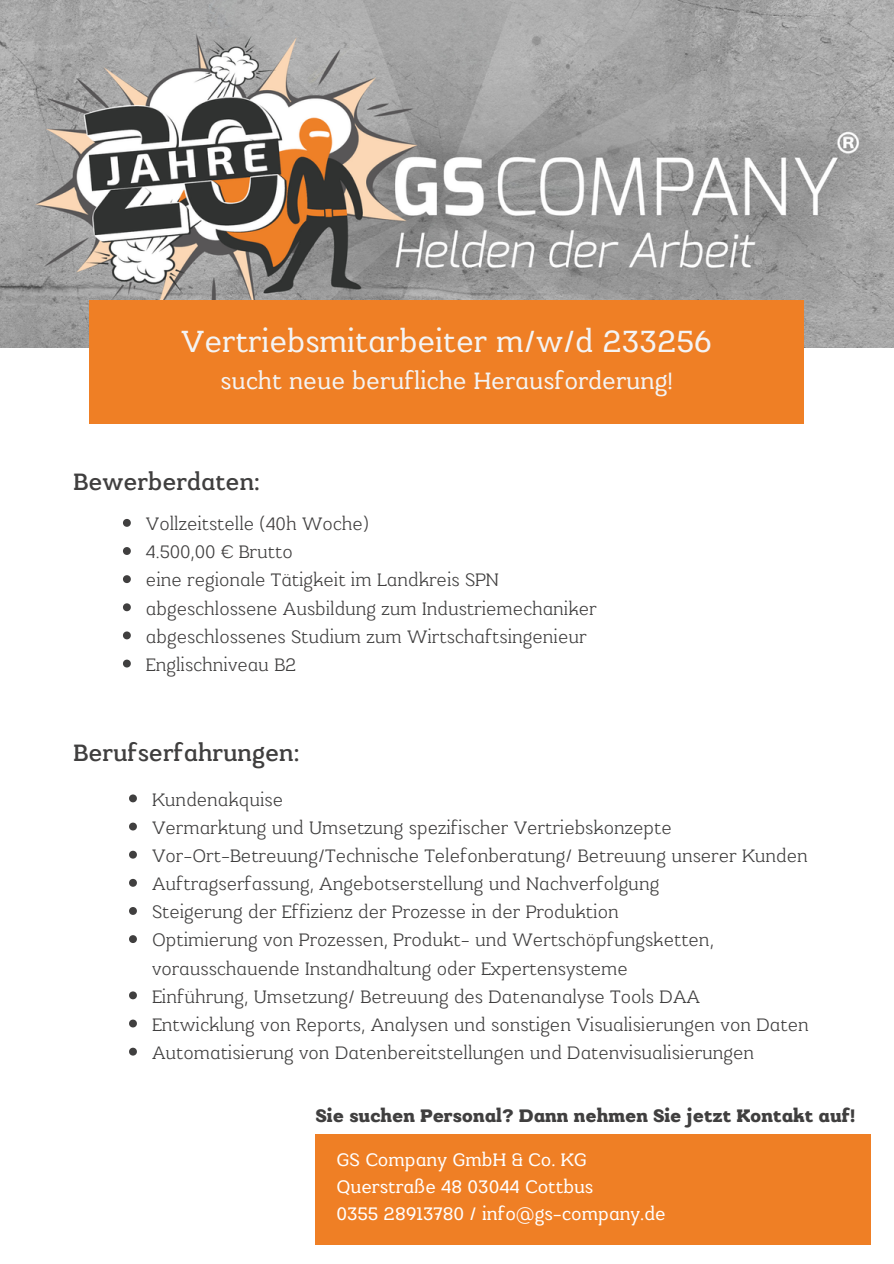
<style>
.page{position:relative;width:894px;height:1264px;background:#fff}
.page>*{position:absolute;margin:0;border:0;box-sizing:border-box;transform-origin:0 0}
.t1{font:33px "Kulachat Slab";color:#f4f4f4}
.t2{font:25.5px "Kulachat Slab";color:#f4f4f4}
.t3{font:500 25.5px "Kulachat Slab";color:#403f3f}
.t4{font:300 19.5px/28.2px "Kulachat Slab";color:#403f3f}
.t5{font:19.5px "Kulachat Slab";color:#fff}
.t6{font:800 19.5px "Kulachat Slab";color:#403f3f}
</style>
<div class="page">
<img style="left:0;top:0;width:893px;height:347px">
<div style="left:89px;top:300px;width:715px;height:123px;background:#ef7f25"></div>
<div style="left:316px;top:1134px;width:554px;height:110px;background:#ef7f25"></div>
<svg style="left:129px;top:794px;width:8px;height:8px"></svg>
<svg style="left:129px;top:822px;width:8px;height:8px"></svg>
<svg style="left:129px;top:850px;width:8px;height:8px"></svg>
<svg style="left:129px;top:878px;width:8px;height:8px"></svg>
<svg style="left:129px;top:907px;width:8px;height:7px"></svg>
<svg style="left:129px;top:935px;width:8px;height:8px"></svg>
<svg style="left:129px;top:991px;width:8px;height:8px"></svg>
<svg style="left:129px;top:1019px;width:8px;height:8px"></svg>
<svg style="left:129px;top:1047px;width:8px;height:8px"></svg>
<svg style="left:123px;top:519px;width:8px;height:8px"></svg>
<svg style="left:123px;top:547px;width:8px;height:8px"></svg>
<svg style="left:123px;top:575px;width:8px;height:8px"></svg>
<svg style="left:123px;top:603px;width:8px;height:8px"></svg>
<svg style="left:123px;top:631px;width:8px;height:8px"></svg>
<svg style="left:123px;top:659px;width:8px;height:8px"></svg>
<p class="t1" style="left:181px;top:321px;width:532px">Vertriebsmitarbeiter m/w/d 233256</p>
<h1 class="t2" style="left:220px;top:365px;width:454px">sucht neue berufliche Herausforderung!</h1>
<p class="t3" style="left:73px;top:466px;width:188px">Bewerberdaten:</p>
<p class="t4" style="left:146px;top:509px;width:224px">Vollzeitstelle (40h Woche)</p>
<p class="t4" style="left:146px;top:537px;width:148px">4.500,00 € Brutto</p>
<p class="t4" style="left:146px;top:565px;width:354px">eine regionale Tätigkeit im Landkreis SPN</p>
<p class="t4" style="left:146px;top:593px;width:452px">abgeschlossene Ausbildung zum Industriemechaniker</p>
<p class="t4" style="left:146px;top:622px;width:442px">abgeschlossenes Studium zum Wirtschaftsingenieur</p>
<p class="t4" style="left:146px;top:650px;width:152px">Englischniveau B2</p>
<h3 class="t3" style="left:73px;top:737px;width:227px">Berufserfahrungen:</h3>
<h2 class="t4" style="left:152px;top:785px;width:132px">Kundenakquise</h2>
<p class="t4" style="left:152px;top:813px;width:521px">Vermarktung und Umsetzung spezifischer Vertriebskonzepte</p>
<p class="t4" style="left:152px;top:841px;width:657px">Vor-Ort-Betreuung/Technische Telefonberatung/ Betreuung unserer Kunden</p>
<p class="t4" style="left:152px;top:869px;width:508px">Auftragserfassung, Angebotserstellung und Nachverfolgung</p>
<p class="t4" style="left:152px;top:897px;width:468px">Steigerung der Effizienz der Prozesse in der Produktion</p>
<p class="t4" style="left:152px;top:925px;width:563px">Optimierung von Prozessen, Produkt- und Wertschöpfungsketten, vorausschauende Instandhaltung oder Expertensysteme</p>
<p class="t4" style="left:152px;top:981px;width:549px">Einführung, Umsetzung/ Betreuung des Datenanalyse Tools DAA</p>
<h2 class="t4" style="left:152px;top:1010px;width:658px">Entwicklung von Reports, Analysen und sonstigen Visualisierungen von Daten</h2>
<p class="t4" style="left:152px;top:1038px;width:603px">Automatisierung von Datenbereitstellungen und Datenvisualisierungen</p>
<p class="t6" style="left:316px;top:1103px;width:541px">Sie suchen Personal? Dann nehmen Sie jetzt Kontakt auf!</p>
<h4 class="t5" style="left:336px;top:1147px;width:252px">GS Company GmbH &amp; Co. KG</h4>
<p class="t5" style="left:336px;top:1174px;width:258px">Querstraße 48 03044 Cottbus</p>
<p class="t5" style="left:336px;top:1201px;width:330px">0355 28913780 / info@gs-company.de</p>
</div>
